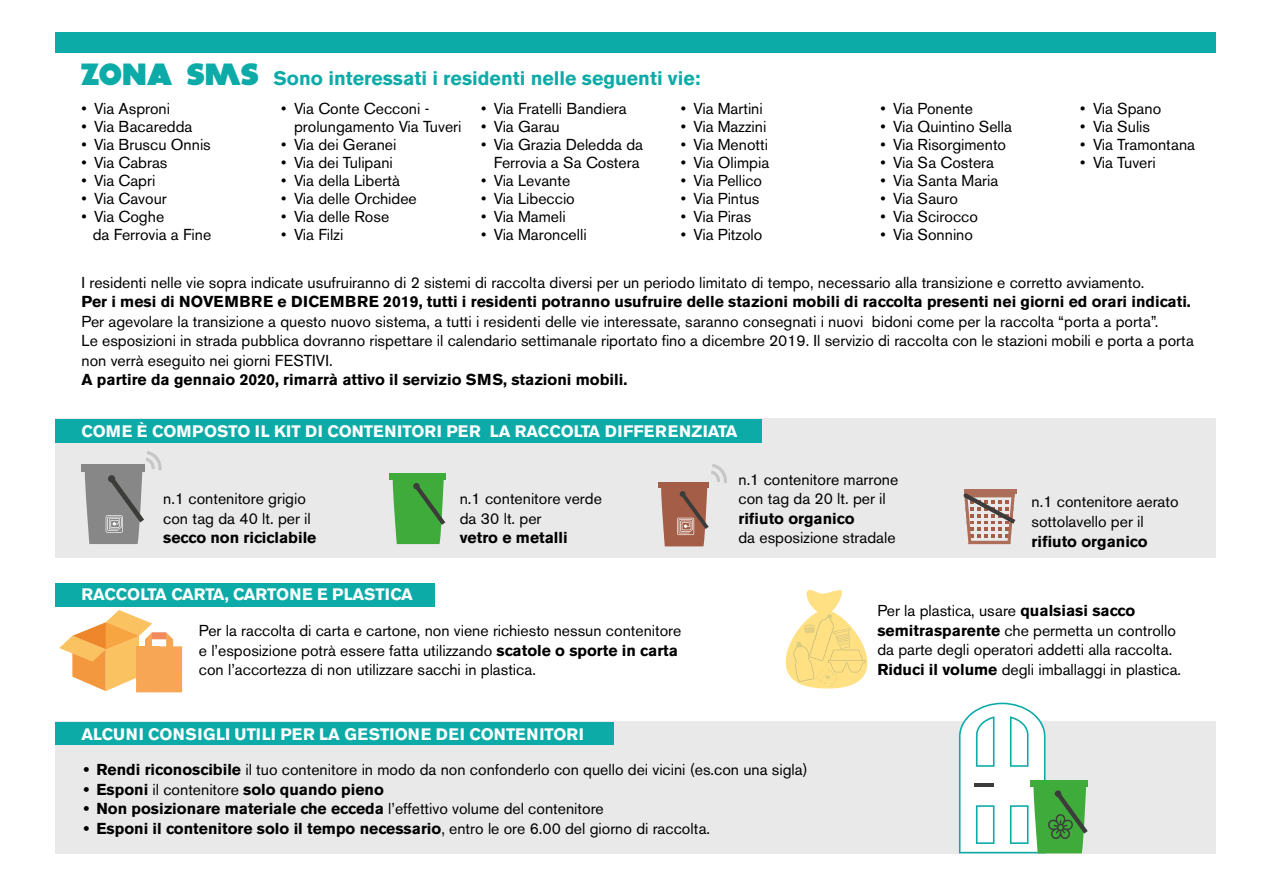
<style>
.page{position:relative;width:1263px;height:893px;background:#fff}
.page>*{position:absolute;margin:0;border:0;box-sizing:border-box;transform-origin:0 0}
.t1{font:700 19.5px "Akzidenz Grotesk BE";color:#0daba8}
.t2{font:700 16.5px "Akzidenz Grotesk BE";color:#fff}
.t3{font:15.75px/19.5px "Akzidenz Grotesk BE";color:#000}
.t4{font:700 15.75px "Akzidenz Grotesk BE";color:#000}
.s1{font-family:"Dokyo";font-weight:400;font-size:37.5px}
.s2{font-weight:700}
.s3{font-weight:400}
</style>
<div class="page">
<div style="left:55px;top:419px;width:1160px;height:139px;background:#e9e9e9"></div>
<div style="left:55px;top:721px;width:1160px;height:133px;background:#e9e9e9"></div>
<div style="left:55px;top:32px;width:1160px;height:60px;background:#0daba8"></div>
<div style="left:0;top:53px;width:1263px;height:60px;background:#fff"></div>
<div style="left:55px;top:722px;width:559px;height:22px;background:#0daba8"></div>
<svg style="left:959px;top:703px;width:129px;height:150px"></svg>
<div style="left:55px;top:583px;width:380px;height:23px;background:#0daba8"></div>
<svg style="left:59px;top:610px;width:123px;height:82px"></svg>
<div style="left:136px;top:646px;width:23px;height:30px;background:#f6a655"></div>
<svg style="left:785px;top:590px;width:83px;height:99px"></svg>
<div style="left:55px;top:419px;width:706px;height:23px;background:#0daba8"></div>
<div style="left:390px;top:473px;width:56px;height:7px;background:#3fab3a"></div>
<svg style="left:392px;top:480px;width:53px;height:64px;background:#50ab4b"></svg>
<div style="left:413px;top:483px;width:7px;height:6px;background:#3c3c3b;border-radius:50%"></div>
<hr style="left:964px;top:489px;width:52px;height:4px;background:#ac6d59">
<svg style="left:963px;top:493px;width:52px;height:51px"></svg>
<div style="left:82px;top:464px;width:63px;height:7px;background:#878787"></div>
<svg style="left:85px;top:451px;width:77px;height:93px"></svg>
<div style="left:658px;top:482px;width:51px;height:6px;background:#a45d46"></div>
<svg style="left:661px;top:464px;width:66px;height:82px"></svg>
<img style="left:814px;top:641px;width:35px;height:46px">
<p class="t1" style="left:82px;top:67px;width:620px"><span class="s1">ZONA SMS</span> Sono interessati i residenti nelle seguenti vie:</p>
<p class="t3" style="left:82px;top:99px;width:90px">• Via Asproni</p>
<p class="t3" style="left:82px;top:117px;width:112px">• Via Bacaredda</p>
<p class="t3" style="left:82px;top:135px;width:131px">• Via Bruscu Onnis</p>
<p class="t3" style="left:82px;top:153px;width:87px">• Via Cabras</p>
<p class="t3" style="left:82px;top:171px;width:75px">• Via Capri</p>
<p class="t3" style="left:82px;top:189px;width:87px">• Via Cavour</p>
<p class="t3" style="left:93px;top:208px;width:120px;line-height:18px;text-indent:-11px">• Via Coghe<br>da Ferrovia a Fine</p>
<p class="t3" style="left:294px;top:100px;width:169px;line-height:18px;text-indent:-13px">• Via Conte Cecconi - prolungamento Via Tuveri</p>
<p class="t3" style="left:281px;top:135px;width:117px">• Via dei Geranei</p>
<p class="t3" style="left:281px;top:153px;width:113px">• Via dei Tulipani</p>
<p class="t3" style="left:281px;top:171px;width:120px">• Via della Libertà</p>
<p class="t3" style="left:281px;top:189px;width:137px">• Via delle Orchidee</p>
<p class="t3" style="left:281px;top:207px;width:109px">• Via delle Rose</p>
<p class="t3" style="left:281px;top:225px;width:63px">• Via Filzi</p>
<p class="t3" style="left:481px;top:99px;width:147px">• Via Fratelli Bandiera</p>
<p class="t3" style="left:481px;top:117px;width:80px">• Via Garau</p>
<p class="t3" style="left:481px;top:136px;width:164px;line-height:18px;text-align:center">• Via Grazia Deledda da<br>Ferrovia a Sa Costera</p>
<p class="t3" style="left:481px;top:171px;width:91px">• Via Levante</p>
<p class="t3" style="left:481px;top:189px;width:95px">• Via Libeccio</p>
<p class="t3" style="left:481px;top:207px;width:86px">• Via Mameli</p>
<p class="t3" style="left:481px;top:225px;width:107px">• Via Maroncelli</p>
<p class="t3" style="left:681px;top:99px;width:83px">• Via Martini</p>
<p class="t3" style="left:681px;top:117px;width:87px">• Via Mazzini</p>
<p class="t3" style="left:681px;top:135px;width:89px">• Via Menotti</p>
<p class="t3" style="left:681px;top:153px;width:90px">• Via Olimpia</p>
<p class="t3" style="left:681px;top:171px;width:83px">• Via Pellico</p>
<p class="t3" style="left:681px;top:189px;width:80px">• Via Pintus</p>
<p class="t3" style="left:681px;top:207px;width:72px">• Via Piras</p>
<p class="t3" style="left:681px;top:225px;width:83px">• Via Pitzolo</p>
<p class="t3" style="left:880px;top:99px;width:94px">• Via Ponente</p>
<p class="t3" style="left:880px;top:117px;width:133px">• Via Quintino Sella</p>
<p class="t3" style="left:880px;top:135px;width:127px">• Via Risorgimento</p>
<p class="t3" style="left:880px;top:153px;width:115px">• Via Sa Costera</p>
<p class="t3" style="left:880px;top:171px;width:119px">• Via Santa Maria</p>
<p class="t3" style="left:880px;top:189px;width:79px">• Via Sauro</p>
<p class="t3" style="left:880px;top:207px;width:99px">• Via Scirocco</p>
<p class="t3" style="left:880px;top:225px;width:94px">• Via Sonnino</p>
<p class="t3" style="left:1080px;top:99px;width:83px">• Via Spano</p>
<p class="t3" style="left:1080px;top:117px;width:71px">• Via Sulis</p>
<p class="t3" style="left:1080px;top:135px;width:116px">• Via Tramontana</p>
<p class="t3" style="left:1080px;top:153px;width:77px">• Via Tuveri</p>
<p class="t3" style="left:82px;top:272px;width:1064px">I residenti nelle vie sopra indicate usufruiranno di 2 sistemi di raccolta diversi per un periodo limitato di tempo, necessario alla transizione e corretto avviamento.</p>
<p class="t4" style="left:82px;top:293px;width:1111px">Per i mesi di NOVEMBRE e DICEMBRE 2019, tutti i residenti potranno usufruire delle stazioni mobili di raccolta presenti nei giorni ed orari indicati.</p>
<p class="t3" style="left:82px;top:311px;width:1114px">Per agevolare la transizione a questo nuovo sistema, a tutti i residenti delle vie interessate, saranno consegnati i nuovi bidoni come per la raccolta “porta a porta”.<br>Le esposizioni in strada pubblica dovranno rispettare il calendario settimanale riportato fino a dicembre 2019. Il servizio di raccolta con le stazioni mobili e porta a porta non verrà eseguito nei giorni FESTIVI.</p>
<p class="t4" style="left:82px;top:371px;width:547px">A partire da gennaio 2020, rimarrà attivo il servizio SMS, stazioni mobili.</p>
<p class="t2" style="left:82px;top:421px;width:657px">COME È COMPOSTO IL KIT DI CONTENITORI PER LA RACCOLTA DIFFERENZIATA</p>
<p class="t3" style="left:163px;top:489px;width:149px">n.1 contenitore grigio con tag da 40 lt. per il</p>
<p class="t4" style="left:163px;top:528px;width:155px">secco non riciclabile</p>
<p class="t3" style="left:460px;top:489px;width:144px">n.1 contenitore verde da 30 lt. per</p>
<p class="t4" style="left:460px;top:528px;width:109px">vetro e metalli</p>
<p class="t3" style="left:738px;top:470px;width:161px">n.1 contenitore marrone con tag da 20 lt. per il</p>
<p class="t4" style="left:738px;top:509px;width:118px">rifiuto organico</p>
<p class="t3" style="left:738px;top:528px;width:159px">da esposizione stradale</p>
<p class="t3" style="left:1031px;top:492px;width:149px">n.1 contenitore aerato sottolavello per il</p>
<p class="t4" style="left:1031px;top:532px;width:118px">rifiuto organico</p>
<p class="t2" style="left:82px;top:585px;width:333px">RACCOLTA CARTA, CARTONE E PLASTICA</p>
<p class="t3" style="left:199px;top:621px;width:484px">Per la raccolta di carta e cartone, non viene richiesto nessun contenitore e l’esposizione potrà essere fatta utilizzando <span class="s2">scatole o sporte in carta </span>con l’accortezza di non utilizzare sacchi in plastica.</p>
<p class="t2" style="left:82px;top:724px;width:504px">ALCUNI CONSIGLI UTILI PER LA GESTIONE DEI CONTENITORI</p>
<p class="t3" style="left:84px;top:760px;width:725px"><span class="s2">• Rendi riconoscibile</span> il tuo contenitore in modo da non confonderlo con quello dei vicini (es.con una sigla)</p>
<p class="t4" style="left:84px;top:780px;width:302px">• Esponi <span class="s3">il contenitore</span> solo quando pieno</p>
<p class="t4" style="left:84px;top:800px;width:522px">• Non posizionare materiale che ecceda <span class="s3">l’effettivo volume del contenitore</span></p>
<p class="t4" style="left:84px;top:819px;width:628px">• Esponi il contenitore solo il tempo necessario<span class="s3">, entro le ore 6.00 del giorno di raccolta.</span></p>
<p class="t3" style="left:877px;top:601px;width:305px">Per la plastica, usare <span class="s2">qualsiasi sacco semitrasparente</span> che permetta un controllo da parte degli operatori addetti alla raccolta.<br><span class="s2">Riduci il volume</span> degli imballaggi in plastica.</p>
</div>
